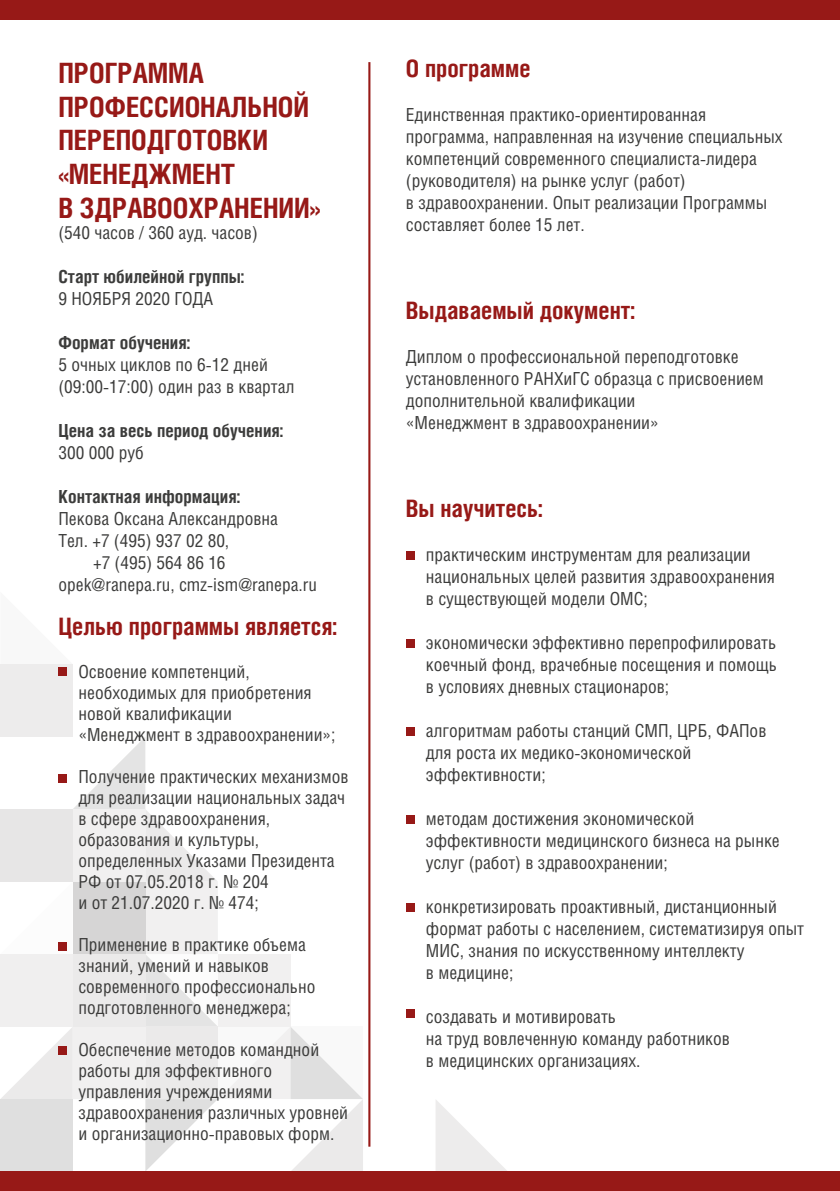
<style>
.page{position:relative;width:840px;height:1191px;background:#fff}
.page>*{position:absolute;margin:0;border:0;box-sizing:border-box;transform-origin:0 0}
.t1{font:700 condensed 28px/33.6px "Helios C Cn";color:#971917}
.t2{font:700 condensed 24px "Helios C Cn";color:#971917}
.t3{font:condensed 18px/22px "Helios C Cn";color:#3c3c3b}
.t4{font:700 condensed 18px "Helios C Cn";color:#3c3c3b}
</style>
<div class="page">
<svg style="left:436px;top:1100px;width:71px;height:71px"></svg>
<svg style="left:0;top:736px;width:363px;height:435px"></svg>
<div style="left:0;top:1099px;width:73px;height:72px;background:#dadada"></div>
<div style="left:145px;top:1026px;width:73px;height:73px;background:#e8e7e7"></div>
<div style="left:73px;top:1026px;width:72px;height:73px;background:#efeeee"></div>
<div style="left:73px;top:954px;width:72px;height:72px;background:#e8e7e7"></div>
<div style="left:73px;top:881px;width:72px;height:73px;background:#d6d5d5"></div>
<div style="left:73px;top:809px;width:72px;height:72px;background:#efeeee"></div>
<div style="left:0;top:954px;width:73px;height:72px;background:#eeeded"></div>
<div style="left:0;top:809px;width:73px;height:72px;background:#e3e2e2"></div>
<div style="left:0;top:664px;width:73px;height:72px;background:#eae9e9"></div>
<div style="left:0;top:0;width:839px;height:20px;background:#971917"></div>
<div style="left:0;top:1171px;width:839px;height:20px;background:#971917"></div>
<hr style="left:368px;top:62px;width:2px;height:1084px;background:#971917">
<div style="left:58px;top:667px;width:9px;height:9px;background:#971917"></div>
<div style="left:405px;top:551px;width:9px;height:9px;background:#971917"></div>
<div style="left:405px;top:639px;width:9px;height:8px;background:#971917"></div>
<div style="left:405px;top:727px;width:9px;height:8px;background:#971917"></div>
<div style="left:405px;top:815px;width:9px;height:8px;background:#971917"></div>
<div style="left:405px;top:903px;width:9px;height:9px;background:#971917"></div>
<div style="left:405px;top:1009px;width:9px;height:8px;background:#971917"></div>
<div style="left:58px;top:774px;width:9px;height:9px;background:#971917"></div>
<div style="left:58px;top:942px;width:9px;height:8px;background:#971917"></div>
<div style="left:58px;top:1046px;width:9px;height:8px;background:#971917"></div>
<h1 class="t1" style="left:58px;top:56px;width:263px">ПРОГРАММА<br>ПРОФЕССИОНАЛЬНОЙ<br>ПЕРЕПОДГОТОВКИ «МЕНЕДЖМЕНТ<br>В ЗДРАВООХРАНЕНИИ»</h1>
<p class="t3" style="left:58px;top:221px;width:201px">(540 часов / 360 ауд. часов)</p>
<p class="t4" style="left:58px;top:266px;width:187px">Старт юбилейной группы:</p>
<p class="t3" style="left:58px;top:287px;width:156px">9 НОЯБРЯ 2020 ГОДА</p>
<p class="t4" style="left:58px;top:332px;width:133px">Формат обучения:</p>
<p class="t3" style="left:58px;top:353px;width:237px">5 очных циклов по 6-12 дней (09:00-17:00) один раз в квартал</p>
<p class="t4" style="left:58px;top:420px;width:226px">Цена за весь период обучения:</p>
<p class="t3" style="left:58px;top:441px;width:87px">300 000 руб</p>
<p class="t4" style="left:58px;top:485px;width:183px">Контактная информация:</p>
<p class="t3" style="left:58px;top:507px;width:221px">Пекова Оксана Александровна</p>
<p class="t3" style="left:58px;top:529px;width:172px">Тел. +7 (495) 937 02 80,</p>
<p class="t3" style="left:93px;top:551px;width:134px">+7 (495) 564 86 16</p>
<p class="t3" style="left:58px;top:573px;width:260px">opek@ranepa.ru, cmz-ism@ranepa.ru</p>
<h2 class="t2" style="left:58px;top:612px;width:280px">Целью программы является:</h2>
<p class="t3" style="left:78px;top:660px;width:258px;line-height:21px">Освоение компетенций, необходимых для приобретения новой квалификации «Менеджмент в здравоохранении»;</p>
<p class="t3" style="left:78px;top:766px;width:271px;line-height:21px">Получение практических механизмов для реализации национальных задач в сфере здравоохранения, образования и культуры, определенных Указами Президента<br>РФ от 07.05.2018 г. № 204<br>и от 21.07.2020 г. № 474;</p>
<p class="t3" style="left:78px;top:934px;width:238px;line-height:21px">Применение в практике объема знаний, умений и навыков современного профессионально подготовленного менеджера;</p>
<p class="t3" style="left:78px;top:1039px;width:271px;line-height:21px">Обеспечение методов командной работы для эффективного управления учреждениями здравоохранения различных уровней и организационно-правовых форм.</p>
<h2 class="t2" style="left:405px;top:54px;width:126px">О программе</h2>
<p class="t3" style="left:405px;top:103px;width:378px">Единственная практико-ориентированная программа, направленная на изучение специальных компетенций современного специалиста-лидера (руководителя) на рынке услуг (работ)<br>в здравоохранении. Опыт реализации Программы составляет более 15 лет.</p>
<h2 class="t2" style="left:405px;top:296px;width:230px">Выдаваемый документ:</h2>
<p class="t3" style="left:405px;top:345px;width:359px">Диплом о профессиональной переподготовке установленного РАНХиГС образца с присвоением дополнительной квалификации<br>«Менеджмент в здравоохранении»</p>
<h2 class="t2" style="left:405px;top:494px;width:138px">Вы научитесь:</h2>
<p class="t3" style="left:425px;top:543px;width:350px">практическим инструментам для реализации национальных целей развития здравоохранения в существующей модели ОМС;</p>
<p class="t3" style="left:425px;top:631px;width:352px;text-align:justify">экономически эффективно перепрофилировать коечный фонд, врачебные посещения и помощь в условиях дневных стационаров;</p>
<p class="t3" style="left:425px;top:719px;width:342px">алгоритмам работы станций СМП, ЦРБ, ФАПов для роста их медико-экономической эффективности;</p>
<p class="t3" style="left:425px;top:807px;width:355px">методам достижения экономической эффективности медицинского бизнеса на рынке услуг (работ) в здравоохранении;</p>
<p class="t3" style="left:425px;top:895px;width:379px">конкретизировать проактивный, дистанционный формат работы с населением, систематизируя опыт МИС, знания по искусственному интеллекту<br>в медицине;</p>
<p class="t3" style="left:425px;top:1005px;width:305px">создавать и мотивировать<br>на труд вовлеченную команду работников в медицинских организациях.</p>
</div>
